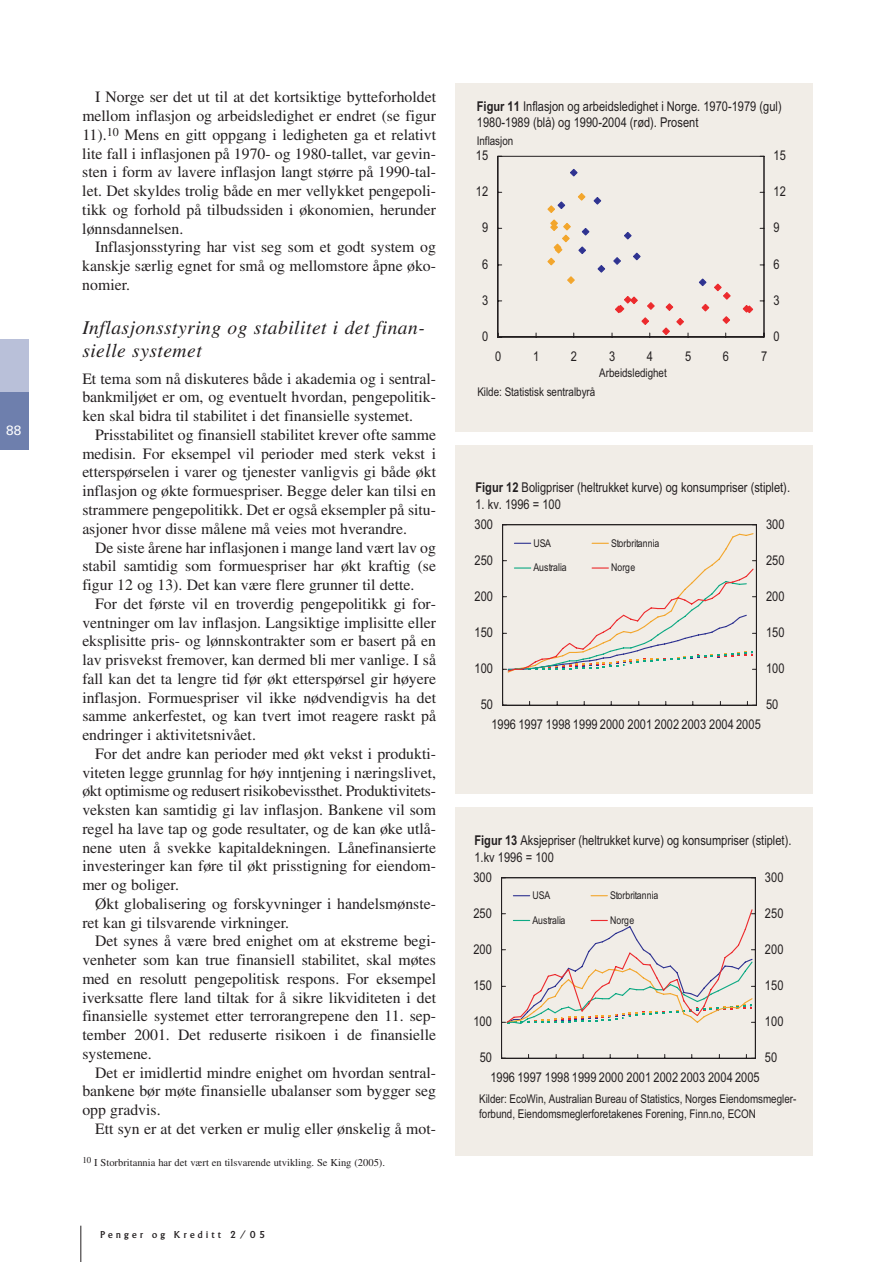
<style>
.page{position:relative;width:893px;height:1262px;background:#fff}
.page>*{position:absolute;margin:0;border:0;box-sizing:border-box;transform-origin:0 0}
.t1{font:italic 19.5px/22.5px "Times";letter-spacing:.025em;color:#231f20}
.t2{font:15.75px/18.8px "Times";color:#231f20;text-align:justify}
.t3{font:13.5px/16.2px "Arial Narrow";color:#231f20}
.t4{font:13.5px "Univers";color:#fff}
.t5{font:12px/14.4px "Arial Narrow";color:#231f20}
.t6{font:10.65px "Arial Narrow";letter-spacing:-.01em;color:#231f20}
.t7{font:10.5px "Times";color:#231f20}
.t8{font:10.5px "Albertus";letter-spacing:.31em;color:#231f20}
.s1{font-weight:700}
</style>
<div class="page">
<hr style="left:80px;top:1225px;width:1px;height:37px;background:#231f20">
<div style="left:0;top:339px;width:28px;height:110px;background:#b9c0d9"></div>
<div style="left:0;top:392px;width:28px;height:57px;background:#6e7fad"></div>
<div style="left:455px;top:84px;width:357px;height:348px;background:#f1ede7"></div>
<hr style="left:498px;top:156px;width:266px;height:1px;background:#231f20">
<hr style="left:497px;top:156px;width:1px;height:181px;background:#231f20">
<hr style="left:498px;top:337px;width:266px;height:1px;background:#231f20">
<svg style="left:578px;top:193px;width:7px;height:8px"></svg>
<svg style="left:547px;top:219px;width:24px;height:47px"></svg>
<svg style="left:567px;top:276px;width:8px;height:8px"></svg>
<svg style="left:547px;top:201px;width:18px;height:12px"></svg>
<svg style="left:570px;top:169px;width:8px;height:8px"></svg>
<svg style="left:593px;top:197px;width:8px;height:8px"></svg>
<svg style="left:624px;top:232px;width:8px;height:8px"></svg>
<svg style="left:613px;top:257px;width:8px;height:8px"></svg>
<svg style="left:597px;top:265px;width:8px;height:8px"></svg>
<svg style="left:578px;top:246px;width:8px;height:8px"></svg>
<svg style="left:581px;top:228px;width:8px;height:8px"></svg>
<svg style="left:633px;top:252px;width:8px;height:9px"></svg>
<hr style="left:763px;top:156px;width:1px;height:181px;background:#231f20">
<svg style="left:742px;top:305px;width:11px;height:8px"></svg>
<svg style="left:699px;top:278px;width:32px;height:46px"></svg>
<svg style="left:676px;top:318px;width:8px;height:8px"></svg>
<svg style="left:615px;top:296px;width:40px;height:29px"></svg>
<svg style="left:665px;top:303px;width:8px;height:8px"></svg>
<svg style="left:662px;top:327px;width:8px;height:8px"></svg>
<div style="left:455px;top:445px;width:357px;height:348px;background:#f1ede7"></div>
<hr style="left:502px;top:524px;width:1px;height:181px;background:#231f20">
<hr style="left:502px;top:705px;width:254px;height:1px;background:#231f20">
<hr style="left:756px;top:524px;width:1px;height:181px;background:#231f20">
<svg style="left:747px;top:701px;width:9px;height:4px"></svg>
<hr style="left:502px;top:524px;width:254px;height:1px;background:#231f20">
<svg style="left:503px;top:532px;width:253px;height:141px"></svg>
<div style="left:455px;top:806px;width:357px;height:349px;background:#f1ede7"></div>
<hr style="left:501px;top:877px;width:1px;height:181px;background:#231f20">
<hr style="left:501px;top:1058px;width:254px;height:1px;background:#231f20">
<hr style="left:755px;top:877px;width:1px;height:181px;background:#231f20">
<svg style="left:746px;top:1054px;width:9px;height:4px"></svg>
<hr style="left:501px;top:877px;width:254px;height:1px;background:#231f20">
<svg style="left:513px;top:895px;width:16px;height:1px"></svg>
<svg style="left:591px;top:895px;width:16px;height:1px"></svg>
<svg style="left:502px;top:908px;width:253px;height:117px"></svg>
<p class="t4" style="left:6px;top:425px;width:17px">88</p>
<p class="t2" style="left:82px;top:89px;width:355px;text-indent:13px">I Norge ser det ut til at det kortsiktige bytteforholdet mellom inflasjon og arbeidsledighet er endret (se figur 11).<sup>10</sup> Mens en gitt oppgang i ledigheten ga et relativt lite fall i inflasjonen på 1970- og 1980-tallet, var gevin&shy;sten i form av lavere inflasjon langt større på 1990-tal&shy;let. Det skyldes trolig både en mer vellykket pengepoli&shy;tikk og forhold på tilbudssiden i økonomien, herunder lønnsdannelsen.</p>
<p class="t2" style="left:82px;top:239px;width:355px;text-indent:13px">Inflasjonsstyring har vist seg som et godt system og kanskje særlig egnet for små og mellomstore åpne øko&shy;nomier.</p>
<p class="t1" style="left:82px;top:318px;width:344px">Inflasjonsstyring og stabilitet i det finan&shy;sielle systemet</p>
<p class="t2" style="left:82px;top:370px;width:355px">Et tema som nå diskuteres både i akademia og i sentral&shy;bankmiljøet er om, og eventuelt hvordan, pengepolitik&shy;ken skal bidra til stabilitet i det finansielle systemet.</p>
<p class="t2" style="left:82px;top:427px;width:355px;text-indent:13px">Prisstabilitet og finansiell stabilitet krever ofte samme medisin. For eksempel vil perioder med sterk vekst i etterspørselen i varer og tjenester vanligvis gi både økt inflasjon og økte formuespriser. Begge deler kan tilsi en strammere pengepolitikk. Det er også eksempler på situ&shy;asjoner hvor disse målene må veies mot hverandre.</p>
<p class="t2" style="left:82px;top:539px;width:355px;text-indent:13px">De siste årene har inflasjonen i mange land vært lav og stabil samtidig som formuespriser har økt kraftig (se figur 12 og 13). Det kan være flere grunner til dette.</p>
<p class="t2" style="left:82px;top:595px;width:355px;text-indent:13px">For det første vil en troverdig pengepolitikk gi for&shy;ventninger om lav inflasjon. Langsiktige implisitte eller eksplisitte pris- og lønnskontrakter som er basert på en lav prisvekst fremover, kan dermed bli mer vanlige. I så fall kan det ta lengre tid før økt etterspørsel gir høyere inflasjon. Formuespriser vil ikke nødvendigvis ha det samme ankerfestet, og kan tvert imot reagere raskt på endringer i aktivitetsnivået.</p>
<p class="t2" style="left:82px;top:745px;width:355px;text-indent:13px">For det andre kan perioder med økt vekst i produkti&shy;viteten legge grunnlag for høy inntjening i næringslivet, økt optimisme og redusert risikobevissthet. Produktivitets&shy;veksten kan samtidig gi lav inflasjon. Bankene vil som regel ha lave tap og gode resultater, og de kan øke utlå&shy;nene uten å svekke kapitaldekningen. Lånefinansierte investeringer kan føre til økt prisstigning for eiendom&shy;mer og boliger.</p>
<p class="t2" style="left:82px;top:895px;width:355px;text-indent:13px">Økt globalisering og forskyvninger i handelsmønste&shy;ret kan gi tilsvarende virkninger.</p>
<p class="t2" style="left:82px;top:933px;width:355px;text-indent:13px">Det synes å være bred enighet om at ekstreme begi&shy;venheter som kan true finansiell stabilitet, skal møtes med en resolutt pengepolitisk respons. For eksempel iverksatte flere land tiltak for å sikre likviditeten i det finansielle systemet etter terrorangrepene den 11. sep&shy;tember 2001. Det reduserte risikoen i de finansielle systemene.</p>
<p class="t2" style="left:82px;top:1064px;width:355px;text-indent:13px">Det er imidlertid mindre enighet om hvordan sentral&shy;bankene bør møte finansielle ubalanser som bygger seg opp gradvis.</p>
<p class="t2" style="left:95px;top:1120px;width:342px">Ett syn er at det verken er mulig eller ønskelig å mot-</p>
<p class="t7" style="left:82px;top:1158px;width:304px"><sup>10</sup> I Storbritannia har det vært en tilsvarende utvikling. Se King (2005).</p>
<p class="t8" style="left:101px;top:1230px;width:166px">Penger og Kreditt 2/05</p>
<p class="t3" style="left:477px;top:99px;width:306px"><span class="s1">Figur 11</span> Inflasjon og arbeidsledighet i Norge. 1970-1979 (gul)<br>1980-1989 (blå) og 1990-2004 (rød). Prosent</p>
<p class="t5" style="left:477px;top:135px;width:38px">Inflasjon</p>
<p class="t3" style="left:476px;top:149px;width:14px">15</p>
<p class="t3" style="left:773px;top:149px;width:14px">15</p>
<p class="t3" style="left:476px;top:185px;width:14px">12</p>
<p class="t3" style="left:773px;top:185px;width:14px">12</p>
<p class="t3" style="left:482px;top:221px;width:8px">9</p>
<p class="t3" style="left:773px;top:221px;width:8px">9</p>
<p class="t3" style="left:482px;top:257px;width:8px">6</p>
<p class="t3" style="left:773px;top:257px;width:8px">6</p>
<p class="t3" style="left:482px;top:293px;width:8px">3</p>
<p class="t3" style="left:773px;top:293px;width:8px">3</p>
<p class="t3" style="left:482px;top:329px;width:8px">0</p>
<p class="t3" style="left:773px;top:329px;width:8px">0</p>
<p class="t3" style="left:495px;top:349px;width:8px">0</p>
<p class="t3" style="left:533px;top:349px;width:8px">1</p>
<p class="t3" style="left:571px;top:349px;width:8px">2</p>
<p class="t3" style="left:609px;top:349px;width:8px">3</p>
<p class="t3" style="left:647px;top:349px;width:8px">4</p>
<p class="t3" style="left:685px;top:349px;width:8px">5</p>
<p class="t3" style="left:723px;top:349px;width:8px">6</p>
<p class="t3" style="left:761px;top:349px;width:8px">7</p>
<p class="t5" style="left:599px;top:367px;width:69px">Arbeidsledighet</p>
<p class="t5" style="left:477px;top:385px;width:119px">Kilde: Statistisk sentralbyrå</p>
<p class="t3" style="left:475px;top:481px;width:316px"><span class="s1">Figur 12</span> Boligpriser (heltrukket kurve) og konsumpriser (stiplet).</p>
<p class="t3" style="left:475px;top:497px;width:87px">1. kv. 1996 = 100</p>
<p class="t3" style="left:474px;top:517px;width:20px">300</p>
<p class="t3" style="left:766px;top:517px;width:20px">300</p>
<p class="t3" style="left:474px;top:553px;width:20px">250</p>
<p class="t6" style="left:533px;top:539px;width:19px">USA</p>
<p class="t6" style="left:611px;top:539px;width:50px">Storbritannia</p>
<p class="t6" style="left:533px;top:564px;width:34px">Australia</p>
<p class="t6" style="left:611px;top:564px;width:26px">Norge</p>
<p class="t3" style="left:766px;top:553px;width:20px">250</p>
<p class="t3" style="left:474px;top:589px;width:20px">200</p>
<p class="t3" style="left:766px;top:589px;width:20px">200</p>
<p class="t3" style="left:474px;top:626px;width:20px">150</p>
<p class="t3" style="left:766px;top:626px;width:20px">150</p>
<p class="t3" style="left:474px;top:662px;width:20px">100</p>
<p class="t3" style="left:766px;top:662px;width:20px">100</p>
<p class="t3" style="left:480px;top:698px;width:14px">50</p>
<p class="t3" style="left:766px;top:698px;width:14px">50</p>
<p class="t3" style="left:491px;top:717px;width:271px">1996 1997 1998 1999 2000 2001 2002 2003 2004 2005</p>
<p class="t3" style="left:474px;top:834px;width:318px"><span class="s1">Figur 13</span> Aksjepriser (heltrukket kurve) og konsumpriser (stiplet).<br>1.kv 1996 = 100</p>
<p class="t3" style="left:473px;top:870px;width:20px">300</p>
<p class="t3" style="left:765px;top:870px;width:20px">300</p>
<p class="t3" style="left:473px;top:906px;width:20px">250</p>
<p class="t6" style="left:532px;top:891px;width:19px">USA</p>
<p class="t6" style="left:610px;top:891px;width:50px">Storbritannia</p>
<p class="t6" style="left:532px;top:916px;width:34px">Australia</p>
<p class="t6" style="left:610px;top:916px;width:26px">Norge</p>
<p class="t3" style="left:765px;top:906px;width:20px">250</p>
<p class="t3" style="left:473px;top:942px;width:20px">200</p>
<p class="t3" style="left:765px;top:942px;width:20px">200</p>
<p class="t3" style="left:473px;top:978px;width:20px">150</p>
<p class="t3" style="left:765px;top:978px;width:20px">150</p>
<p class="t3" style="left:473px;top:1014px;width:20px">100</p>
<p class="t3" style="left:765px;top:1014px;width:20px">100</p>
<p class="t3" style="left:479px;top:1050px;width:14px">50</p>
<p class="t3" style="left:765px;top:1050px;width:14px">50</p>
<p class="t3" style="left:490px;top:1070px;width:271px">1996 1997 1998 1999 2000 2001 2002 2003 2004 2005</p>
<p class="t5" style="left:479px;top:1093px;width:319px">Kilder: EcoWin, Australian Bureau of Statistics, Norges Eiendomsmegler&shy;forbund, Eiendomsmeglerforetakenes Forening, Finn.no, ECON</p>
</div>
